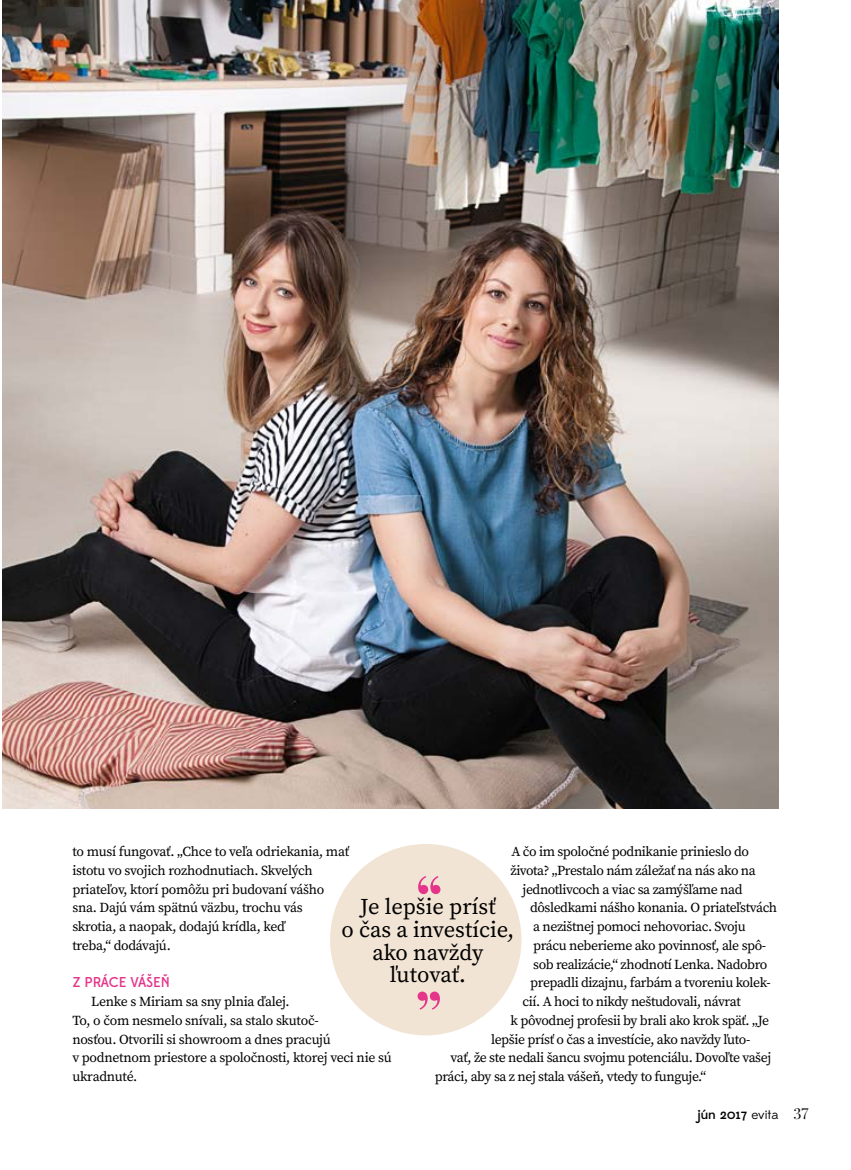
<style>
.page{position:relative;width:851px;height:1170px;background:#fff}
.page>*{position:absolute;margin:0;border:0;box-sizing:border-box;transform-origin:0 0}
.t1{font:72px "Playfair Display";color:#e4358b}
.t2{font:22.5px/22.5px "Source Serif Pro";color:#000;text-align:center}
.t3{font:500 14.25px "Edmondsans";letter-spacing:-.01em;color:#e4358b}
.t4{font:13.65px/18.8px "Source Serif Pro";letter-spacing:-.03em;color:#000}
.t5{font:500 13.5px "Edmondsans";color:#000}
.s1{font-weight:400}
.s2{font-family:"Playfair Display";font-weight:400;font-size:15px}
</style>
<div class="page">
<img style="left:2px;top:0;width:776px;height:808px">
<div style="left:330px;top:843px;width:191px;height:192px;background:#f1e4d4;border-radius:50%"></div>
<p class="t4" style="left:72px;top:842px;width:278px">to musí fungovať. „Chce to veľa odriekania, mať istotu vo svojich rozhodnutiach. Skvelých priateľov, ktorí pomôžu pri budovaní vášho sna. Dajú vám spätnú väzbu, trochu vás skrotia, a naopak, dodajú krídla, keď<br>treba,“ dodávajú.</p>
<p class="t3" style="left:72px;top:973px;width:99px">Z PRÁCE VÁŠEŇ</p>
<p class="t4" style="left:72px;top:992px;width:321px;text-indent:19px">Lenke s Miriam sa sny plnia ďalej.<br>To, o čom nesmelo snívali, sa stalo skutoč-<br>nosťou. Otvorili si showroom a dnes pracujú<br>v podnetnom priestore a spoločnosti, ktorej veci nie sú ukradnuté.</p>
<p class="t4" style="left:511px;top:842px;width:239px">A čo im spoločné podnikanie prinieslo do</p>
<p class="t4" style="left:510px;top:861px;width:247px">života? „Prestalo nám záležať na nás ako na</p>
<p class="t4" style="left:522px;top:880px;width:221px">jednotlivcoch a viac sa zamýšľame nad</p>
<p class="t4" style="left:530px;top:898px;width:248px">dôsledkami nášho konania. O priateľstvách</p>
<p class="t4" style="left:533px;top:917px;width:214px">a nezištnej pomoci nehovoriac. Svoju</p>
<p class="t4" style="left:533px;top:936px;width:234px">prácu neberieme ako povinnosť, ale spô-</p>
<p class="t4" style="left:533px;top:955px;width:236px">sob realizácie,“ zhodnotí Lenka. Nadobro</p>
<p class="t4" style="left:530px;top:973px;width:242px">prepadli dizajnu, farbám a tvoreniu kolek-</p>
<p class="t4" style="left:522px;top:992px;width:220px">cií. A hoci to nikdy neštudovali, návrat</p>
<p class="t4" style="left:510px;top:1011px;width:260px">k pôvodnej profesii by brali ako krok späť. „Je</p>
<p class="t4" style="left:491px;top:1030px;width:261px">lepšie prísť o čas a investície, ako navždy ľuto-</p>
<p class="t4" style="left:450px;top:1048px;width:322px">vať, že ste nedali šancu svojmu potenciálu. Dovoľte vašej</p>
<p class="t4" style="left:434px;top:1067px;width:273px">práci, aby sa z nej stala vášeň, vtedy to funguje.“</p>
<h1 class="t1" style="left:414px;top:855px;width:32px">“</h1>
<h2 class="t2" style="left:360px;top:896px;width:137px">Je lepšie prísť</h2>
<h2 class="t2" style="left:341px;top:919px;width:174px">o čas a investície,</h2>
<h2 class="t2" style="left:372px;top:941px;width:113px">ako navždy ľutovať.</h2>
<h1 class="t1" style="left:413px;top:971px;width:31px">”</h1>
<p class="t5" style="left:697px;top:1105px;width:113px">JÚN 2017 <span class="s1">evita</span> <span class="s2">37</span></p>
</div>
